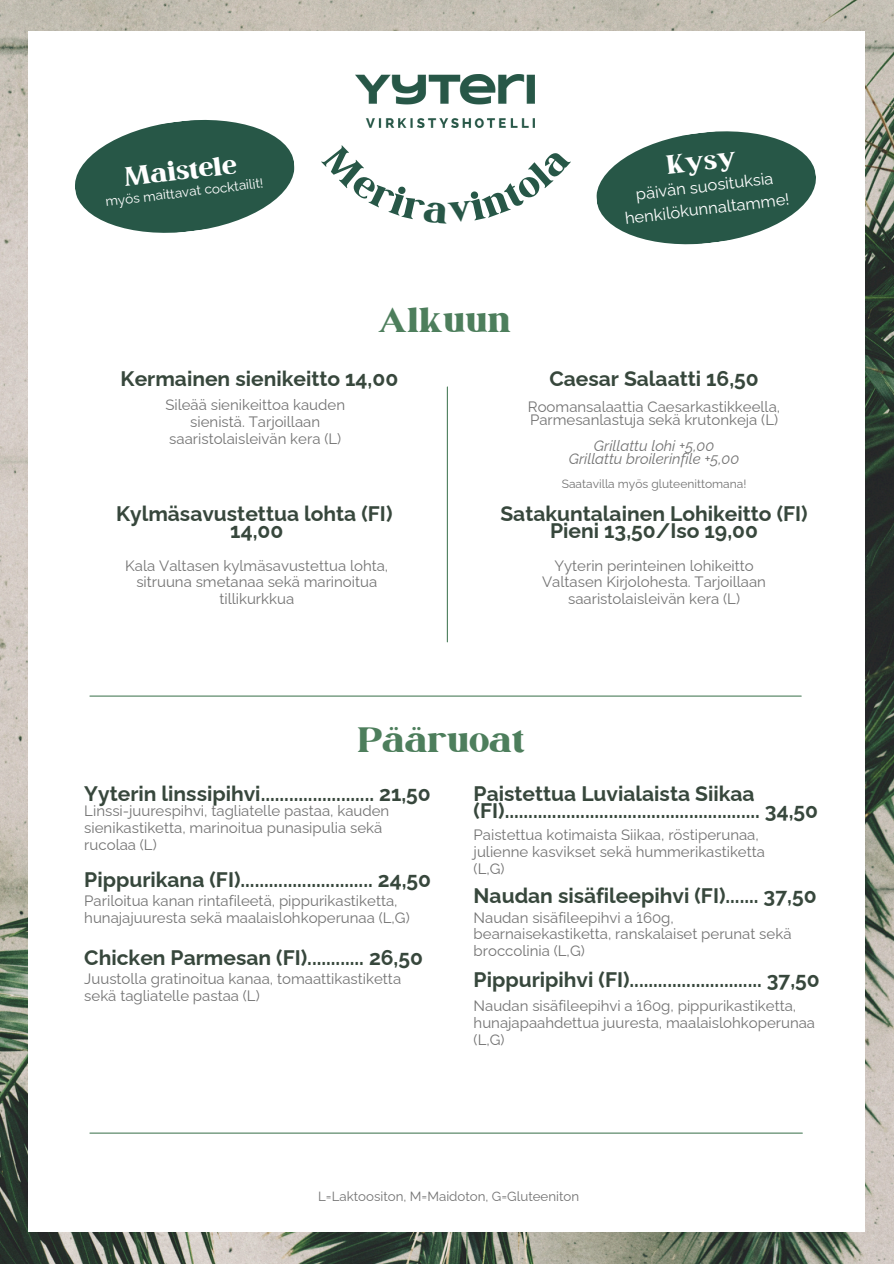
<style>
.page{position:relative;width:894px;height:1264px;background:#fff}
.page>*{position:absolute;margin:0;border:0;box-sizing:border-box;transform-origin:0 0}
.t1{font:42px "March";color:#4d7e5c}
.t2{font:31.5px "March";color:#fff}
.t3{font:700 21px/16.8px "Raleway";color:#37473c;text-align:center}
.t4{font:16.5px/22.5px "Raleway";color:#fff;text-align:center}
.t5{font:15px/16.8px "Raleway";color:#737373}
.t6{font:italic 15px/13px "Raleway";color:#737373;text-align:center}
.t7{font:13.5px "Raleway";color:#fff}
.t8{font:13.35px "Raleway";color:#737373}
.t9{font:12px "Raleway";color:#737373}
</style>
<div class="page">
<img style="left:0;top:0;width:893px;height:1263px">
<div style="left:28px;top:31px;width:836px;height:1201px;background:#fff"></div>
<svg style="left:75px;top:119px;width:220px;height:114px"></svg>
<hr style="left:90px;top:695px;width:711px;height:1px;background:#4d7e5c">
<hr style="left:446px;top:387px;width:2px;height:255px;background:#4d7e5c">
<img style="left:355px;top:74px;width:179px;height:53px">
<hr style="left:90px;top:1132px;width:712px;height:1px;background:#4d7e5c">
<svg style="left:596px;top:131px;width:220px;height:114px"></svg>
<h2 class="t2" style="left:122px;top:163px;width:115px;rotate:-7deg">Maistele</h2>
<h2 class="t2" style="left:665px;top:151px;width:71px;rotate:-7deg">Kysy</h2>
<p class="t7" style="left:105px;top:194px;width:160px;rotate:-7deg">myös maittavat cocktailit!</p>
<p class="t4" style="left:620px;top:185px;width:167px;rotate:-7deg">päivän suosituksia henkilökunnaltamme!</p>
<h4 class="t1" style="left:378px;top:300px;width:134px">Alkuun</h4>
<h3 class="t3" style="left:121px;top:370px;width:279px">Kermainen sienikeitto 14,00</h3>
<p class="t5" style="left:165px;top:396px;width:181px;text-align:center">Sileää sienikeittoa kauden sienistä. Tarjoillaan saaristolaisleivän kera (L)</p>
<h5 class="t3" style="left:549px;top:370px;width:211px">Caesar Salaatti 16,50</h5>
<p class="t5" style="left:527px;top:400px;width:254px;line-height:13px">Roomansalaattia Caesarkastikkeella,<br>Parmesanlastuja sekä krutonkeja (L)</p>
<p class="t6" style="left:568px;top:439px;width:172px">Grillattu lohi +5,00<br>Grillattu broilerinfile +5,00</p>
<p class="t9" style="left:561px;top:476px;width:186px">Saatavilla myös gluteenittomana!</p>
<h4 class="t3" style="left:116px;top:505px;width:278px">Kylmäsavustettua lohta (FI)<br>14,00</h4>
<p class="t5" style="left:125px;top:557px;width:264px;text-align:center">Kala Valtasen kylmäsavustettua lohta, sitruuna smetanaa sekä marinoitua tillikurkkua</p>
<h3 class="t3" style="left:500px;top:505px;width:309px">Satakuntalainen Lohikeitto (FI)<br>Pieni 13,50/Iso 19,00</h3>
<p class="t5" style="left:542px;top:557px;width:225px;text-align:center">Yyterin perinteinen lohikeitto<br>Valtasen Kirjolohesta. Tarjoillaan saaristolaisleivän kera (L)</p>
<p class="t1" style="left:358px;top:720px;width:168px">Pääruoat</p>
<h3 class="t3" style="left:84px;top:785px;width:348px">Yyterin linssipihvi........................ 21,50</h3>
<h4 class="t3" style="left:473px;top:785px;width:346px;text-align:left">Paistettua Luvialaista Siikaa (FI)...................................................... 34,50</h4>
<h3 class="t5" style="left:84px;top:802px;width:306px">Linssi-juurespihvi, tagliatelle pastaa, kauden sienikastiketta, marinoitua punasipulia sekä rucolaa (L)</h3>
<h4 class="t5" style="left:473px;top:826px;width:293px">Paistettua kotimaista Siikaa, röstiperunaa, julienne kasvikset sekä hummerikastiketta (L,G)</h4>
<h1 class="t3" style="left:84px;top:871px;width:348px">Pippurikana (FI)............................ 24,50</h1>
<h3 class="t3" style="left:473px;top:887px;width:344px">Naudan sisäfileepihvi (FI)....... 37,50</h3>
<h3 class="t5" style="left:84px;top:892px;width:327px">Pariloitua kanan rintafileetä, pippurikastiketta, hunajajuuresta sekä maalaislohkoperunaa (L,G)</h3>
<h4 class="t5" style="left:473px;top:908px;width:319px">Naudan sisäfileepihvi a ́160g, bearnaisekastiketta, ranskalaiset perunat sekä broccolinia (L,G)</h4>
<h3 class="t3" style="left:84px;top:948px;width:340px">Chicken Parmesan (FI)............ 26,50</h3>
<h4 class="t5" style="left:84px;top:970px;width:318px">Juustolla gratinoitua kanaa, tomaattikastiketta sekä tagliatelle pastaa (L)</h4>
<h4 class="t3" style="left:473px;top:971px;width:347px">Pippuripihvi (FI)............................ 37,50</h4>
<h3 class="t5" style="left:473px;top:997px;width:343px">Naudan sisäfileepihvi a ́160g, pippurikastiketta, hunajapaahdettua juuresta, maalaislohkoperunaa (L,G)</h3>
<p class="t8" style="left:318px;top:1188px;width:262px">L=Laktoositon, M=Maidoton, G=Gluteeniton</p>
</div>
